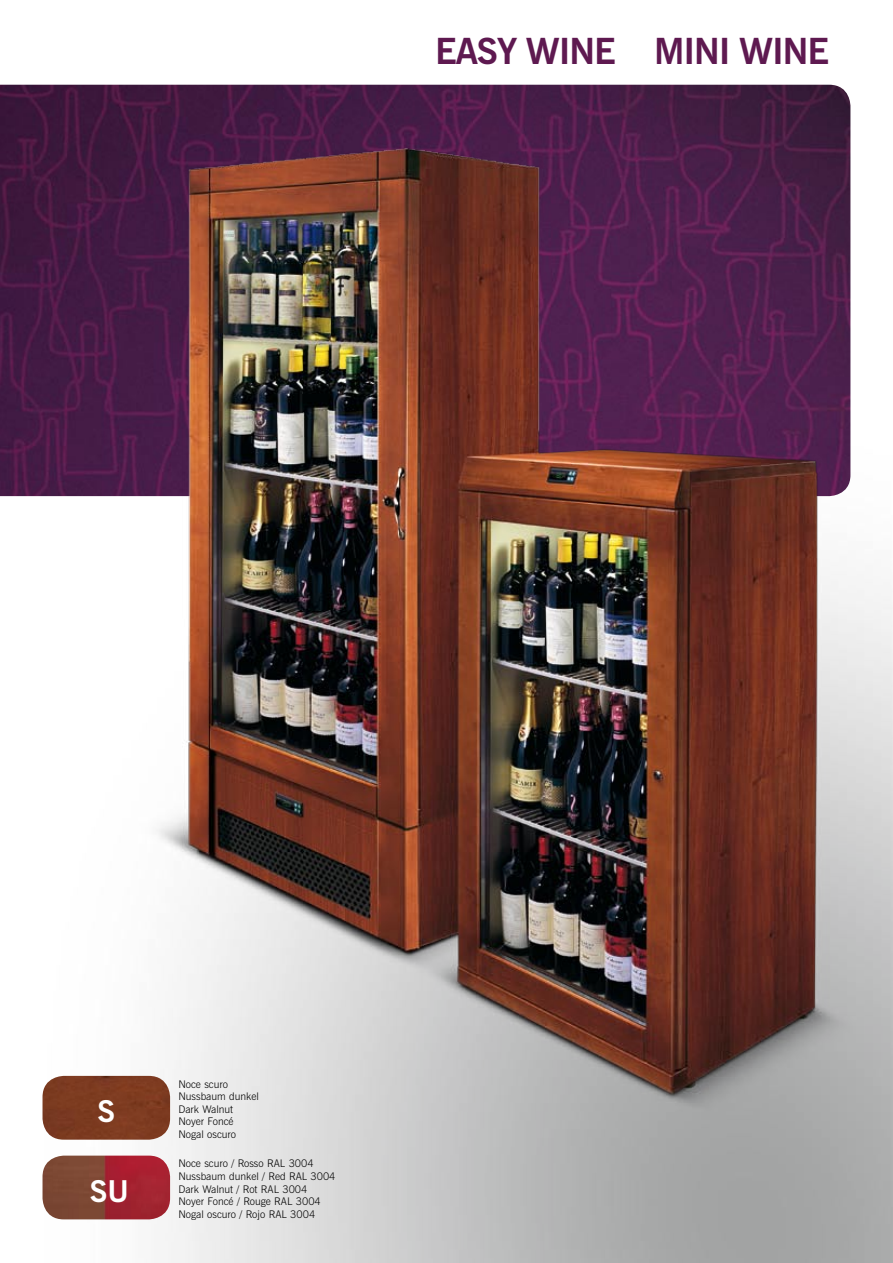
<style>
.page{position:relative;width:893px;height:1263px;background:#fff}
.page>*{position:absolute;margin:0;border:0;box-sizing:border-box;transform-origin:0 0}
.t1{font:700 36px "News Gothic BT";letter-spacing:-.03em;color:#5e1950}
.t2{font:700 30px "News Gothic BT";color:#fff}
.t3{font:300 10.5px/12.6px "News Gothic BT";color:#000}
</style>
<div class="page">
<img style="left:0;top:85px;width:850px;height:411px">
<img style="left:35px;top:144px;width:858px;height:1119px">
<img style="left:43px;top:1155px;width:127px;height:64px;border-radius:21px">
<div style="left:43px;top:1076px;width:127px;height:64px;background:#7d3b20;border-radius:21px"></div>
<h1 class="t1" style="left:435px;top:29px;width:395px">EASY WINE MINI WINE</h1>
<h2 class="t2" style="left:98px;top:1093px;width:19px">S</h2>
<h2 class="t2" style="left:90px;top:1173px;width:40px">SU</h2>
<p class="t3" style="left:178px;top:1077px;width:82px">Noce scuro<br>Nussbaum dunkel<br>Dark Walnut<br>Noyer Foncé<br>Nogal oscuro</p>
<p class="t3" style="left:178px;top:1157px;width:159px">Noce scuro / Rosso RAL 3004<br>Nussbaum dunkel / Red RAL 3004<br>Dark Walnut / Rot RAL 3004<br>Noyer Foncé / Rouge RAL 3004<br>Nogal oscuro / Rojo RAL 3004</p>
</div>
